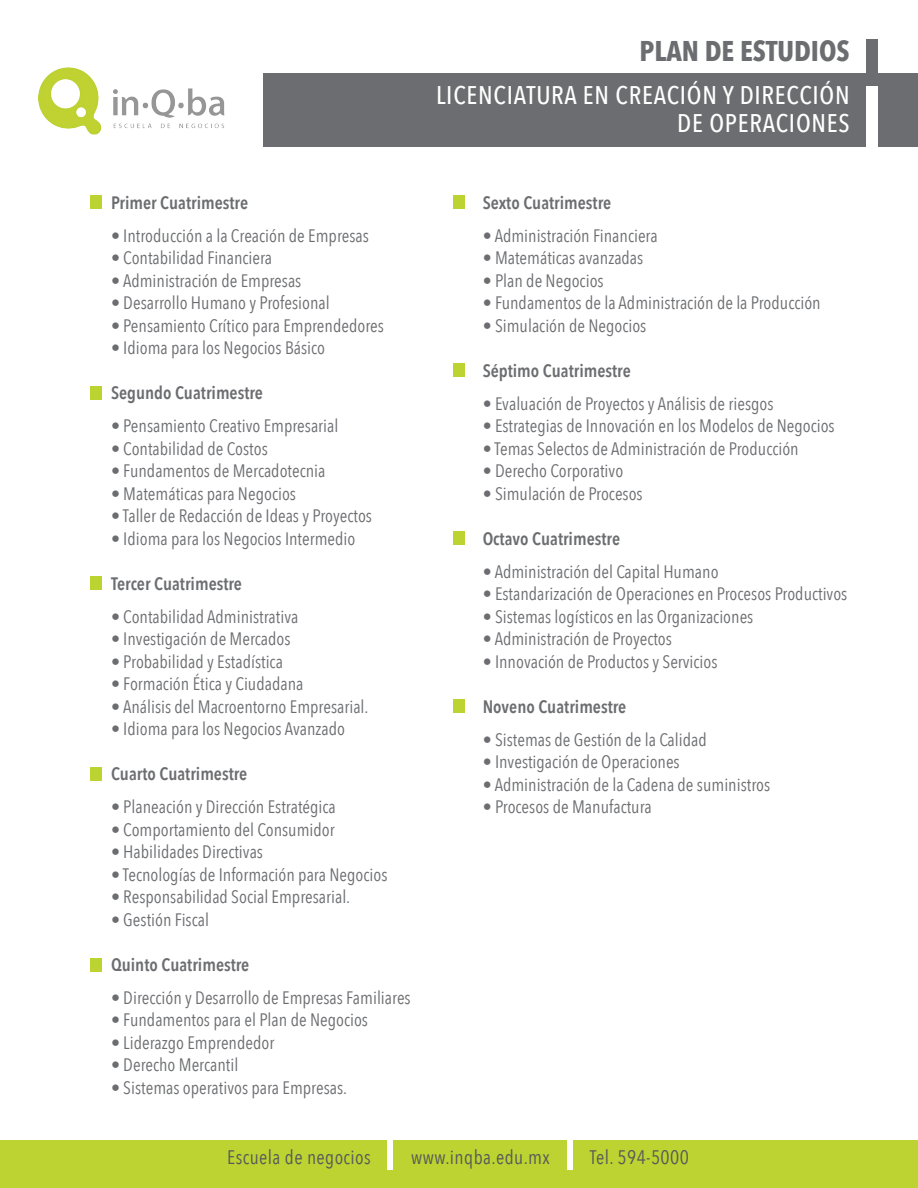
<style>
.page{position:relative;width:918px;height:1188px;background:#fff}
.page>*{position:absolute;margin:0;border:0;box-sizing:border-box;transform-origin:0 0}
.t1{font:700 28.5px "Avenir Next Condensed";color:#6c6d70}
.t2{font:500 25.5px/28.5px "Avenir Next Condensed";letter-spacing:.03em;color:#fff;text-align:right}
.t3{font:19.5px "Avenir Next Condensed";letter-spacing:.02em;color:#57585a}
.t4{font:18px "Avenir Next Condensed";color:#6c6d70}
.t5{font:600 18px "Avenir Next Condensed";color:#6c6d70}
</style>
<div class="page">
<div style="left:263px;top:74px;width:655px;height:73px;background:#6c6d70"></div>
<img style="left:39px;top:68px;width:186px;height:67px">
<div style="left:866px;top:85px;width:12px;height:62px;background:#fff"></div>
<div style="left:866px;top:39px;width:12px;height:47px;background:#6c6d70"></div>
<div style="left:0;top:1140px;width:918px;height:48px;background:#bcd331"></div>
<div style="left:387px;top:1140px;width:6px;height:30px;background:#fff"></div>
<div style="left:90px;top:195px;width:12px;height:13px;background:#bcd331"></div>
<div style="left:453px;top:195px;width:12px;height:13px;background:#bcd331"></div>
<div style="left:453px;top:363px;width:12px;height:13px;background:#bcd331"></div>
<div style="left:453px;top:532px;width:12px;height:13px;background:#bcd331"></div>
<div style="left:453px;top:699px;width:12px;height:14px;background:#bcd331"></div>
<div style="left:90px;top:386px;width:12px;height:14px;background:#bcd331"></div>
<div style="left:90px;top:576px;width:12px;height:14px;background:#bcd331"></div>
<div style="left:90px;top:768px;width:12px;height:13px;background:#bcd331"></div>
<div style="left:90px;top:958px;width:12px;height:14px;background:#bcd331"></div>
<div style="left:568px;top:1140px;width:5px;height:30px;background:#fff"></div>
<h1 class="t1" style="left:639px;top:34px;width:212px">PLAN DE ESTUDIOS</h1>
<p class="t5" style="left:111px;top:187px;width:139px">Primer Cuatrimestre</p>
<p class="t4" style="left:111px;top:220px;width:259px">• Introducción a la Creación de Empresas</p>
<p class="t4" style="left:111px;top:242px;width:163px">• Contabilidad Financiera</p>
<p class="t4" style="left:111px;top:265px;width:192px">• Administración de Empresas</p>
<p class="t4" style="left:111px;top:287px;width:220px">• Desarrollo Humano y Profesional</p>
<p class="t4" style="left:111px;top:310px;width:274px">• Pensamiento Crítico para Emprendedores</p>
<p class="t4" style="left:111px;top:332px;width:216px">• Idioma para los Negocios Básico</p>
<p class="t5" style="left:111px;top:377px;width:153px">Segundo Cuatrimestre</p>
<p class="t4" style="left:111px;top:410px;width:229px">• Pensamiento Creativo Empresarial</p>
<p class="t4" style="left:111px;top:433px;width:158px">• Contabilidad de Costos</p>
<p class="t4" style="left:111px;top:455px;width:216px">• Fundamentos de Mercadotecnia</p>
<p class="t4" style="left:111px;top:478px;width:187px">• Matemáticas para Negocios</p>
<p class="t4" style="left:111px;top:500px;width:263px">• Taller de Redacción de Ideas y Proyectos</p>
<p class="t4" style="left:111px;top:523px;width:246px">• Idioma para los Negocios Intermedio</p>
<p class="t5" style="left:111px;top:568px;width:133px">Tercer Cuatrimestre</p>
<p class="t4" style="left:111px;top:601px;width:189px">• Contabilidad Administrativa</p>
<p class="t4" style="left:111px;top:623px;width:181px">• Investigación de Mercados</p>
<p class="t4" style="left:111px;top:646px;width:173px">• Probabilidad y Estadística</p>
<p class="t4" style="left:111px;top:668px;width:194px">• Formación Ética y Ciudadana</p>
<p class="t4" style="left:111px;top:691px;width:259px">• Análisis del Macroentorno Empresarial.</p>
<p class="t4" style="left:111px;top:713px;width:236px">• Idioma para los Negocios Avanzado</p>
<p class="t5" style="left:111px;top:758px;width:138px">Cuarto Cuatrimestre</p>
<p class="t4" style="left:111px;top:791px;width:226px">• Planeación y Dirección Estratégica</p>
<p class="t4" style="left:111px;top:814px;width:225px">• Comportamiento del Consumidor</p>
<p class="t4" style="left:111px;top:836px;width:154px">• Habilidades Directivas</p>
<p class="t4" style="left:111px;top:859px;width:278px">• Tecnologías de Información para Negocios</p>
<p class="t4" style="left:111px;top:881px;width:241px">• Responsabilidad Social Empresarial.</p>
<p class="t4" style="left:111px;top:904px;width:100px">• Gestión Fiscal</p>
<p class="t5" style="left:111px;top:949px;width:140px">Quinto Cuatrimestre</p>
<p class="t4" style="left:111px;top:982px;width:301px">• Dirección y Desarrollo de Empresas Familiares</p>
<p class="t4" style="left:111px;top:1004px;width:259px">• Fundamentos para el Plan de Negocios</p>
<p class="t4" style="left:111px;top:1027px;width:165px">• Liderazgo Emprendedor</p>
<p class="t4" style="left:111px;top:1049px;width:129px">• Derecho Mercantil</p>
<p class="t4" style="left:111px;top:1072px;width:238px">• Sistemas operativos para Empresas.</p>
<h2 class="t2" style="left:436px;top:81px;width:415px">LICENCIATURA EN CREACIÓN Y DIRECCIÓN<br>DE OPERACIONES</h2>
<p class="t5" style="left:483px;top:187px;width:130px">Sexto Cuatrimestre</p>
<p class="t4" style="left:483px;top:220px;width:177px">• Administración Financiera</p>
<p class="t4" style="left:483px;top:242px;width:162px">• Matemáticas avanzadas</p>
<p class="t4" style="left:483px;top:265px;width:123px">• Plan de Negocios</p>
<p class="t4" style="left:483px;top:287px;width:340px">• Fundamentos de la Administración de la Producción</p>
<p class="t4" style="left:483px;top:310px;width:165px">• Simulación de Negocios</p>
<p class="t5" style="left:483px;top:355px;width:150px">Séptimo Cuatrimestre</p>
<p class="t4" style="left:483px;top:388px;width:292px">• Evaluación de Proyectos y Análisis de riesgos</p>
<p class="t4" style="left:483px;top:410px;width:354px">• Estrategias de Innovación en los Modelos de Negocios</p>
<p class="t4" style="left:483px;top:433px;width:318px">• Temas Selectos de Administración de Producción</p>
<p class="t4" style="left:483px;top:455px;width:142px">• Derecho Corporativo</p>
<p class="t4" style="left:483px;top:478px;width:162px">• Simulación de Procesos</p>
<p class="t5" style="left:483px;top:523px;width:139px">Octavo Cuatrimestre</p>
<p class="t4" style="left:483px;top:556px;width:237px">• Administración del Capital Humano</p>
<p class="t4" style="left:483px;top:578px;width:366px">• Estandarización de Operaciones en Procesos Productivos</p>
<p class="t4" style="left:483px;top:601px;width:272px">• Sistemas logísticos en las Organizaciones</p>
<p class="t4" style="left:483px;top:623px;width:191px">• Administración de Proyectos</p>
<p class="t4" style="left:483px;top:646px;width:236px">• Innovación de Productos y Servicios</p>
<p class="t5" style="left:483px;top:691px;width:145px">Noveno Cuatrimestre</p>
<p class="t4" style="left:483px;top:724px;width:226px">• Sistemas de Gestión de la Calidad</p>
<p class="t4" style="left:483px;top:746px;width:199px">• Investigación de Operaciones</p>
<p class="t4" style="left:483px;top:769px;width:289px">• Administración de la Cadena de suministros</p>
<p class="t4" style="left:483px;top:791px;width:171px">• Procesos de Manufactura</p>
<p class="t3" style="left:227px;top:1140px;width:145px">Escuela de negocios</p>
<p class="t3" style="left:411px;top:1140px;width:140px">www.inqba.edu.mx</p>
<p class="t3" style="left:590px;top:1140px;width:101px">Tel. 594-5000</p>
</div>
